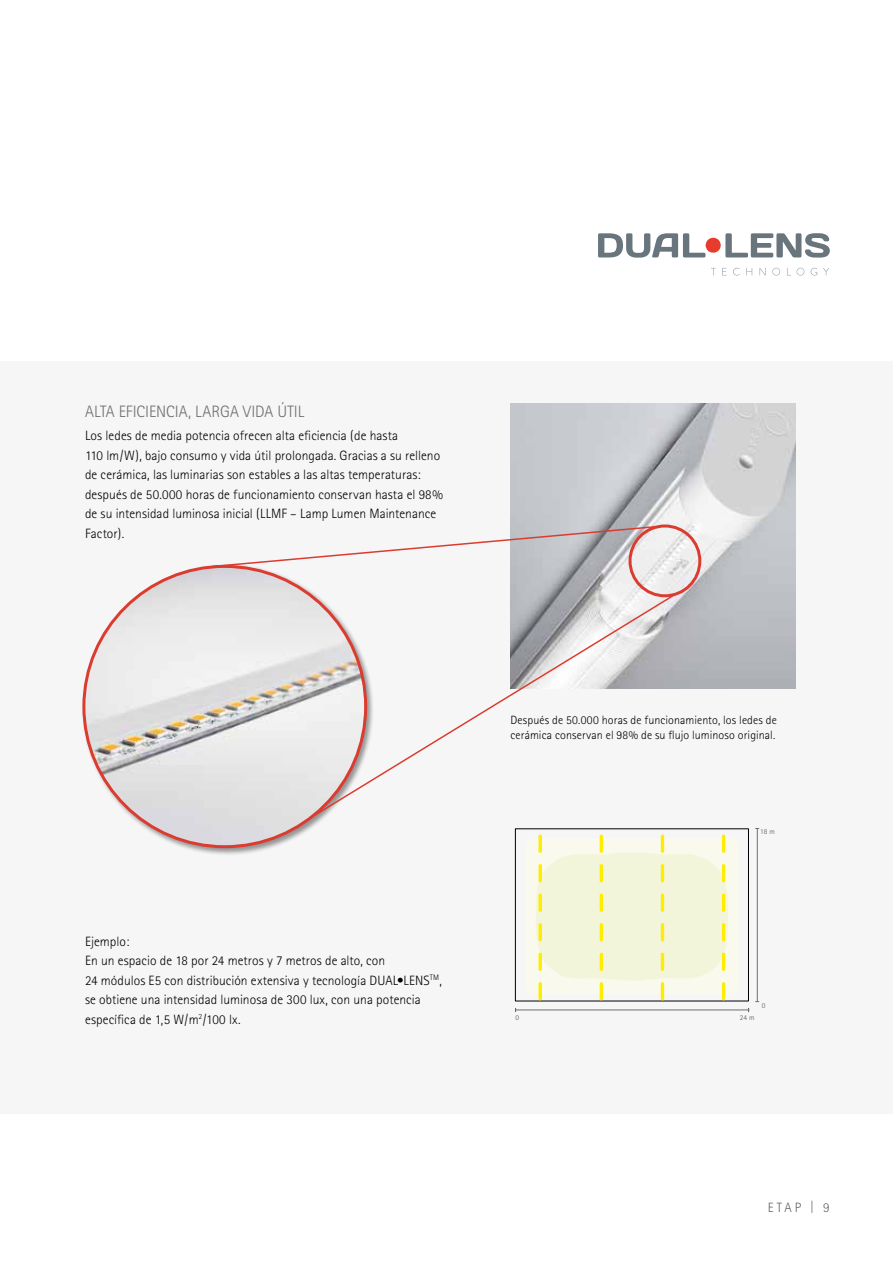
<style>
.page{position:relative;width:893px;height:1263px;background:#fff}
.page>*{position:absolute;margin:0;border:0;box-sizing:border-box;transform-origin:0 0}
.t1{font:300 16.5px "Rotis Sans Serif";color:#706f6f}
.t2{font:300 13.5px/19.5px "Rotis Sans Serif";letter-spacing:.005em;color:#000}
.t3{font:300 13.5px "Rotis Sans Serif";color:#646363}
.t4{font:300 12px/15px "Rotis Sans Serif";letter-spacing:.01em;color:#000}
.t5{font:7.35px "Rotis Sans Serif Pro";color:#706f6f}
</style>
<div class="page">
<div style="left:0;top:361px;width:893px;height:753px;background:#f6f6f6"></div>
<div style="left:81px;top:563px;width:293px;height:293px;background:#000;opacity:.4"></div>
<img style="left:84px;top:566px;width:282px;height:281px">
<img style="left:510px;top:404px;width:285px;height:285px">
<div style="left:628px;top:524px;width:73px;height:73px;border:3px solid #db3c2f;border-radius:50%"></div>
<svg style="left:211px;top:524px;width:454px;height:44px"></svg>
<svg style="left:306px;top:592px;width:372px;height:229px"></svg>
<div style="left:515px;top:828px;width:234px;height:173px;border:1px solid #000"></div>
<hr style="left:757px;top:828px;width:1px;height:174px;background:#706f6f">
<hr style="left:515px;top:1010px;width:234px;height:1px;background:#706f6f">
<svg style="left:535px;top:838px;width:194px;height:156px"></svg>
<div style="left:661px;top:834px;width:3px;height:19px;border:3px solid #ffed00"></div>
<div style="left:722px;top:834px;width:3px;height:19px;border:3px solid #ffed00"></div>
<div style="left:600px;top:834px;width:3px;height:19px;border:3px solid #ffed00"></div>
<div style="left:538px;top:834px;width:4px;height:19px;border:3px solid #ffed00"></div>
<div style="left:661px;top:864px;width:3px;height:18px;border:3px solid #ffed00"></div>
<div style="left:722px;top:864px;width:3px;height:18px;border:3px solid #ffed00"></div>
<div style="left:600px;top:864px;width:3px;height:18px;border:3px solid #ffed00"></div>
<div style="left:538px;top:864px;width:4px;height:18px;border:3px solid #ffed00"></div>
<div style="left:661px;top:893px;width:3px;height:19px;border:3px solid #ffed00"></div>
<div style="left:722px;top:893px;width:3px;height:19px;border:3px solid #ffed00"></div>
<div style="left:600px;top:893px;width:3px;height:19px;border:3px solid #ffed00"></div>
<div style="left:538px;top:893px;width:4px;height:19px;border:3px solid #ffed00"></div>
<div style="left:661px;top:923px;width:3px;height:18px;border:3px solid #ffed00"></div>
<div style="left:722px;top:923px;width:3px;height:18px;border:3px solid #ffed00"></div>
<div style="left:600px;top:923px;width:3px;height:18px;border:3px solid #ffed00"></div>
<div style="left:538px;top:923px;width:4px;height:18px;border:3px solid #ffed00"></div>
<div style="left:661px;top:953px;width:3px;height:18px;border:3px solid #ffed00"></div>
<div style="left:722px;top:953px;width:3px;height:18px;border:3px solid #ffed00"></div>
<div style="left:600px;top:953px;width:3px;height:18px;border:3px solid #ffed00"></div>
<div style="left:538px;top:953px;width:4px;height:18px;border:3px solid #ffed00"></div>
<div style="left:661px;top:982px;width:3px;height:18px;border:3px solid #ffed00"></div>
<div style="left:722px;top:982px;width:3px;height:18px;border:3px solid #ffed00"></div>
<div style="left:600px;top:982px;width:3px;height:18px;border:3px solid #ffed00"></div>
<div style="left:538px;top:982px;width:4px;height:18px;border:3px solid #ffed00"></div>
<svg style="left:722px;top:268px;width:5px;height:7px"></svg>
<svg style="left:733px;top:268px;width:7px;height:7px"></svg>
<svg style="left:746px;top:268px;width:6px;height:7px"></svg>
<svg style="left:760px;top:268px;width:5px;height:7px"></svg>
<svg style="left:772px;top:268px;width:8px;height:7px"></svg>
<svg style="left:797px;top:268px;width:7px;height:7px"></svg>
<svg style="left:811px;top:268px;width:6px;height:7px"></svg>
<svg style="left:823px;top:268px;width:6px;height:7px"></svg>
<svg style="left:598px;top:234px;width:232px;height:24px"></svg>
<p class="t1" style="left:85px;top:401px;width:221px">ALTA EFICIENCIA, LARGA VIDA ÚTIL</p>
<p class="t2" style="left:85px;top:426px;width:359px">Los ledes de media potencia ofrecen alta eficiencia (de hasta<br>110 lm/W), bajo consumo y vida útil prolongada. Gracias a su relleno de cerámica, las luminarias son estables a las altas temperaturas: después de 50.000 horas de funcionamiento conservan hasta el 98% de su intensidad luminosa inicial (LLMF – Lamp Lumen Maintenance Factor).</p>
<p class="t2" style="left:85px;top:931px;width:358px">Ejemplo:<br>En un espacio de 18 por 24 metros y 7 metros de alto, con<br>24 módulos E5 con distribución extensiva y tecnología DUAL•LENS<sup>TM</sup>, se obtiene una intensidad luminosa de 300 lux, con una potencia específica de 1,5 W/m<sup>2</sup>/100 lx.</p>
<p class="t4" style="left:510px;top:712px;width:268px">Después de 50.000 horas de funcionamiento, los ledes de cerámica conservan el 98% de su flujo luminoso original.</p>
<p class="t5" style="left:760px;top:827px;width:16px">18 m</p>
<p class="t5" style="left:515px;top:1013px;width:5px">0</p>
<p class="t5" style="left:740px;top:1013px;width:16px">24 m</p>
<p class="t5" style="left:762px;top:1001px;width:5px">0</p>
<p class="t3" style="left:768px;top:1199px;width:63px">ETAP | 9</p>
</div>
